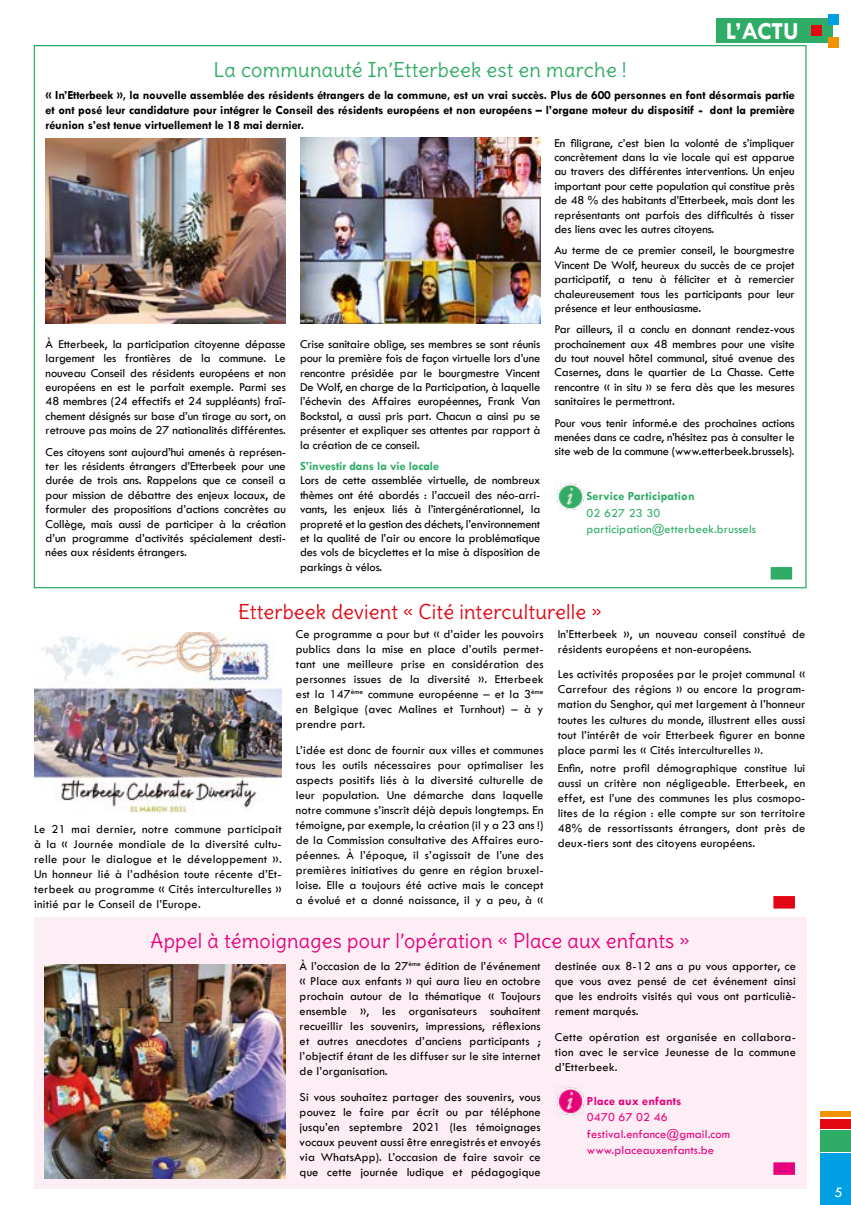
<style>
.page{position:relative;width:851px;height:1205px;background:#fff}
.page>*{position:absolute;margin:0;border:0;box-sizing:border-box;transform-origin:0 0}
.t1{font:700 24.62px "Tw Cen";color:#fff}
.ACTU-page_4-5_-_TITR{font:20px "Delius";letter-spacing:.01em;color:#e6007d}
.ACTU-page_4-5_-_TITR-2{font:20px "Delius";letter-spacing:.01em;color:#e30613}
.ACTU-page_4-5_-_TITR-3{font:20px "Delius";letter-spacing:.01em;color:#2fac66}
.t2{font:15px "Tw Cen";color:#fff}
.ACTU-page4-5{font:12.5px/15px "Tw Cen";letter-spacing:.01em;color:#000;text-align:justify}
.ACTU-page4-5-2{font:700 12.5px/15px "Tw Cen";letter-spacing:-.01em;color:#000;text-align:justify}
.ACTU-page4-5-3{font:12.5px/16.2px "Tw Cen";letter-spacing:.01em;color:#e6007d}
.ACTU-page4-5-4{font:12.5px/16.2px "Tw Cen";letter-spacing:.01em;color:#2fac66}
.ACTU-page4-5-5{font:700 12.5px "Tw Cen";letter-spacing:-.01em;color:#2fac66}
.s1{font-weight:700}
</style>
<div class="page">
<svg style="left:820px;top:1128px;width:30px;height:24px"></svg>
<div style="left:820px;top:1111px;width:30px;height:6px;background:#f39200"></div>
<div style="left:820px;top:1119px;width:30px;height:9px;background:#e30613"></div>
<div style="left:820px;top:1130px;width:30px;height:21px;background:#2fac66"></div>
<div style="left:820px;top:1153px;width:30px;height:52px;background:#009fe3"></div>
<div style="left:716px;top:18px;width:116px;height:25px;background:#2fac66"></div>
<div style="left:827px;top:14px;width:11px;height:11px;background:#009fe3"></div>
<div style="left:811px;top:25px;width:11px;height:11px;background:#e30613"></div>
<div style="left:827px;top:37px;width:11px;height:11px;background:#f39200"></div>
<div style="left:34px;top:918px;width:772px;height:271px;background:#fdeef6"></div>
<img style="left:555px;top:1086px;width:30px;height:29px">
<img style="left:555px;top:482px;width:30px;height:28px">
<div style="left:770px;top:567px;width:22px;height:12px;background:#2fac66"></div>
<div style="left:773px;top:1162px;width:21px;height:13px;background:#e6007d"></div>
<div style="left:773px;top:896px;width:21px;height:12px;background:#e30613"></div>
<img style="left:46px;top:139px;width:240px;height:184px">
<img style="left:300px;top:137px;width:240px;height:186px">
<img style="left:34px;top:632px;width:248px;height:181px">
<img style="left:44px;top:965px;width:241px;height:213px">
<p class="t1" style="left:725px;top:16px;width:75px">L’ACTU</p>
<p class="ACTU-page_4-5_-_TITR-3" style="left:213px;top:57px;width:415px">La communauté In’Etterbeek est en marche !</p>
<p class="ACTU-page4-5-2" style="left:46px;top:87px;width:750px">« In’Etterbeek », la nouvelle assemblée des résidents étrangers de la commune, est un vrai succès. Plus de 600 personnes en font désormais partie et ont posé leur candidature pour intégrer le Conseil des résidents européens et non européens – l’organe moteur du dispositif - dont la première réunion s’est tenue virtuellement le 18 mai dernier.</p>
<p class="ACTU-page4-5" style="left:46px;top:337px;width:242px;line-height:14.4px">À Etterbeek, la participation citoyenne dépasse largement les frontières de la commune. Le nouveau Conseil des résidents européens et non européens en est le parfait exemple. Parmi ses 48 membres (24 effectifs et 24 suppléants) fraî&shy;chement désignés sur base d’un tirage au sort, on retrouve pas moins de 27 nationalités différentes.</p>
<p class="ACTU-page4-5" style="left:46px;top:444px;width:242px;line-height:14.4px">Ces citoyens sont aujourd’hui amenés à représen&shy;ter les résidents étrangers d’Etterbeek pour une durée de trois ans. Rappelons que ce conseil a pour mission de débattre des enjeux locaux, de formuler des propositions d’actions concrètes au Collège, mais aussi de participer à la création d’un programme d’activités spécialement desti&shy;nées aux résidents étrangers.</p>
<p class="ACTU-page4-5" style="left:300px;top:337px;width:242px;line-height:14.4px">Crise sanitaire oblige, ses membres se sont réunis pour la première fois de façon virtuelle lors d’une rencontre présidée par le bourgmestre Vincent De Wolf, en charge de la Participation, à laquelle l’échevin des Affaires européennes, Frank Van Bockstal, a aussi pris part. Chacun a ainsi pu se présenter et expliquer ses attentes par rapport à la création de ce conseil.</p>
<p class="ACTU-page4-5-5" style="left:300px;top:458px;width:140px">S’investir dans la vie locale</p>
<p class="ACTU-page4-5" style="left:300px;top:473px;width:242px;line-height:14.4px">Lors de cette assemblée virtuelle, de nombreux thèmes ont été abordés : l’accueil des néo-arri&shy;vants, les enjeux liés à l’intergénérationnel, la propreté et la gestion des déchets, l’environnement et la qualité de l’air ou encore la problématique des vols de bicyclettes et la mise à disposition de parkings à vélos.</p>
<p class="ACTU-page4-5" style="left:554px;top:135px;width:242px;line-height:14.4px">En filigrane, c’est bien la volonté de s’impliquer concrètement dans la vie locale qui est apparue au travers des différentes interventions. Un enjeu important pour cette population qui constitue près de 48 % des habitants d’Etterbeek, mais dont les représentants ont parfois des difficultés à tisser des liens avec les autres citoyens.</p>
<p class="ACTU-page4-5" style="left:554px;top:243px;width:242px;line-height:14.4px">Au terme de ce premier conseil, le bourgmestre Vincent De Wolf, heureux du succès de ce projet participatif, a tenu à féliciter et à remercier chaleureusement tous les participants pour leur présence et leur enthousiasme.</p>
<p class="ACTU-page4-5" style="left:554px;top:322px;width:242px;line-height:14.4px">Par ailleurs, il a conclu en donnant rendez-vous prochainement aux 48 membres pour une visite du tout nouvel hôtel communal, situé avenue des Casernes, dans le quartier de La Chasse. Cette rencontre « in situ » se fera dès que les mesures sanitaires le permettront.</p>
<p class="ACTU-page4-5" style="left:554px;top:415px;width:242px;line-height:14.4px">Pour vous tenir informé.e des prochaines actions menées dans ce cadre, n’hésitez pas à consulter le site web de la commune (www.etterbeek.brussels).</p>
<p class="ACTU-page4-5-4" style="left:586px;top:488px;width:171px"><span class="s1">Service Participation<br></span>02 627 23 30 participation@etterbeek.brussels</p>
<p class="ACTU-page_4-5_-_TITR-2" style="left:238px;top:599px;width:365px">Etterbeek devient « Cité interculturelle »</p>
<p class="ACTU-page4-5" style="left:34px;top:821px;width:249px">Le 21 mai dernier, notre commune participait à la « Journée mondiale de la diversité cultu&shy;relle pour le dialogue et le développement ».<br>Un honneur lié à l’adhésion toute récente d’Et&shy;terbeek au programme « Cités interculturelles » initié par le Conseil de l’Europe.</p>
<p class="ACTU-page4-5" style="left:296px;top:626px;width:249px">Ce programme a pour but « d’aider les pouvoirs publics dans la mise en place d’outils permet&shy;tant une meilleure prise en considération des personnes issues de la diversité ». Etterbeek est la 147<sup>ème</sup> commune européenne – et la 3<sup>ème </sup>en Belgique (avec Malines et Turnhout) – à y prendre part.</p>
<p class="ACTU-page4-5" style="left:296px;top:742px;width:249px">L’idée est donc de fournir aux villes et communes tous les outils nécessaires pour optimaliser les aspects positifs liés à la diversité culturelle de leur population. Une démarche dans laquelle notre commune s’inscrit déjà depuis longtemps. En témoigne, par exemple, la création (il y a 23 ans !) de la Commission consultative des Affaires euro&shy;péennes. À l’époque, il s’agissait de l’une des premières initiatives du genre en région bruxel&shy;loise. Elle a toujours été active mais le concept a évolué et a donné naissance, il y a peu, à «</p>
<p class="ACTU-page4-5" style="left:557px;top:626px;width:249px">In’Etterbeek », un nouveau conseil constitué de résidents européens et non-européens.</p>
<p class="ACTU-page4-5" style="left:557px;top:667px;width:249px">Les activités proposées par le projet communal « Carrefour des régions » ou encore la program&shy;mation du Senghor, qui met largement à l’honneur toutes les cultures du monde, illustrent elles aussi tout l’intérêt de voir Etterbeek figurer en bonne place parmi les « Cités interculturelles ».</p>
<p class="ACTU-page4-5" style="left:557px;top:760px;width:249px">Enfin, notre profil démographique constitue lui aussi un critère non négligeable. Etterbeek, en effet, est l’une des communes les plus cosmopo&shy;lites de la région : elle compte sur son territoire 48% de ressortissants étrangers, dont près de deux-tiers sont des citoyens européens.</p>
<p class="ACTU-page_4-5_-_TITR" style="left:151px;top:928px;width:540px">Appel à témoignages pour l’opération « Place aux enfants »</p>
<p class="ACTU-page4-5" style="left:299px;top:959px;width:242px">À l’occasion de la 27<sup>ème</sup> édition de l’événement « Place aux enfants » qui aura lieu en octobre prochain autour de la thématique « Toujours ensemble », les organisateurs souhaitent recueillir les souvenirs, impressions, réflexions et autres anecdotes d’anciens participants ; l’objectif étant de les diffuser sur le site internet de l’organisation.</p>
<p class="ACTU-page4-5" style="left:299px;top:1089px;width:242px">Si vous souhaitez partager des souvenirs, vous pouvez le faire par écrit ou par téléphone jusqu’en septembre 2021 (les témoignages vocaux peuvent aussi être enregistrés et envoyés via WhatsApp). L’occasion de faire savoir ce que cette journée ludique et pédagogique</p>
<p class="ACTU-page4-5" style="left:554px;top:959px;width:242px">destinée aux 8-12 ans a pu vous apporter, ce que vous avez pensé de cet événement ainsi que les endroits visités qui vous ont particuliè&shy;rement marqués.</p>
<p class="ACTU-page4-5" style="left:554px;top:1029px;width:242px">Cette opération est organisée en collabora&shy;tion avec le service Jeunesse de la commune d’Etterbeek.</p>
<p class="ACTU-page4-5-3" style="left:587px;top:1093px;width:145px"><span class="s1">Place aux enfants<br></span>0470 67 02 46 festival.enfance@gmail.com www.placeauxenfants.be</p>
<p class="t2" style="left:834px;top:1183px;width:10px">5</p>
</div>
